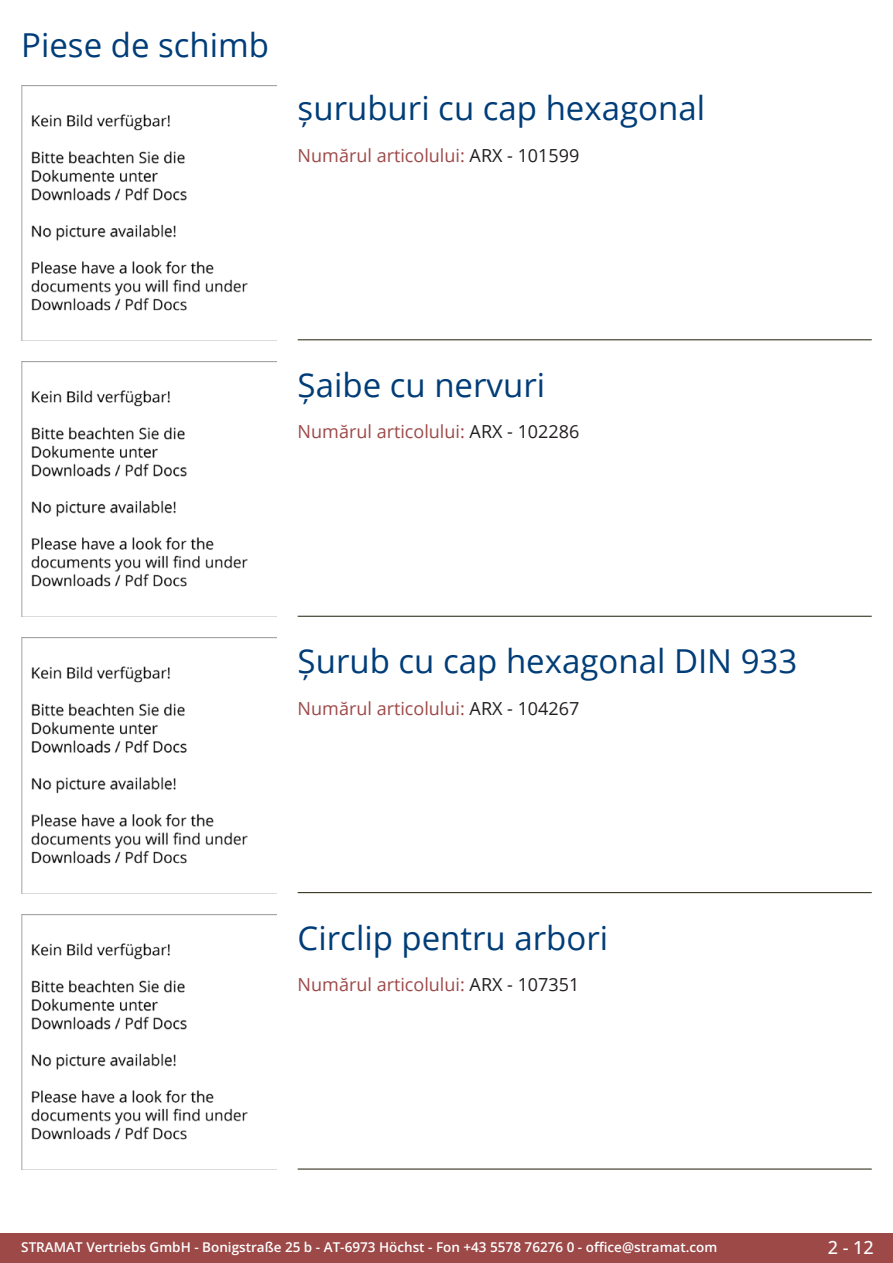
<style>
.page{position:relative;width:893px;height:1263px;background:#fff}
.page>*{position:absolute;margin:0;border:0;box-sizing:border-box;transform-origin:0 0}
.Produkttitel{font:33px "Open Sans";color:#003d78}
.RastTitel{font:33px "Open Sans";color:#003d78}
.TechDaten_Überschrif{font:18px "Open Sans";color:#9c4948}
.t1{font:500 18px "Open Sans";color:#fff}
.t2{font:600 13.5px "Open Sans";color:#fff}
.s1{color:#231f20}
</style>
<div class="page">
<div style="left:0;top:1233px;width:893px;height:30px;background:#9c4948"></div>
<hr style="left:298px;top:340px;width:574px;height:1px;background:#201d08">
<hr style="left:298px;top:616px;width:574px;height:1px;background:#201d08">
<hr style="left:298px;top:892px;width:574px;height:1px;background:#201d08">
<hr style="left:298px;top:1169px;width:574px;height:1px;background:#201d08">
<img style="left:21px;top:85px;width:255px;height:255px">
<img style="left:21px;top:361px;width:255px;height:256px">
<img style="left:21px;top:638px;width:255px;height:255px">
<img style="left:21px;top:914px;width:255px;height:255px">
<p class="RastTitel" style="left:21px;top:22px;width:249px">Piese de schimb</p>
<p class="Produkttitel" style="left:298px;top:86px;width:409px">șuruburi cu cap hexagonal</p>
<p class="TechDaten_Überschrif" style="left:298px;top:143px;width:283px">Numărul articolului: <span class="s1">ARX - 101599</span></p>
<p class="Produkttitel" style="left:298px;top:362px;width:249px">Șaibe cu nervuri</p>
<p class="TechDaten_Überschrif" style="left:298px;top:420px;width:283px">Numărul articolului: <span class="s1">ARX - 102286</span></p>
<p class="Produkttitel" style="left:298px;top:638px;width:501px">Șurub cu cap hexagonal DIN 933</p>
<p class="TechDaten_Überschrif" style="left:298px;top:696px;width:283px">Numărul articolului: <span class="s1">ARX - 104267</span></p>
<p class="Produkttitel" style="left:298px;top:915px;width:312px">Circlip pentru arbori</p>
<p class="TechDaten_Überschrif" style="left:298px;top:972px;width:283px">Numărul articolului: <span class="s1">ARX - 107351</span></p>
<p class="t2" style="left:21px;top:1238px;width:698px">STRAMAT Vertriebs GmbH - Bonigstraße 25 b - AT-6973 Höchst - Fon +43 5578 76276 0 - office@stramat.com</p>
<p class="t1" style="left:828px;top:1234px;width:48px">2 - 12</p>
</div>
